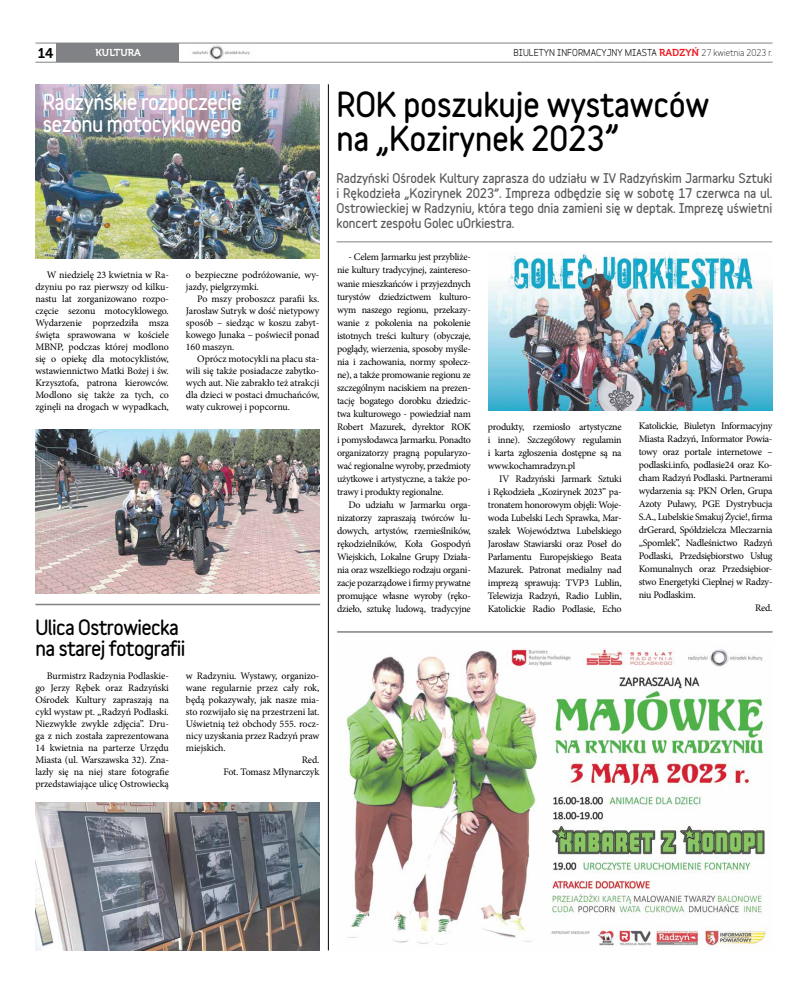
<style>
.page{position:relative;width:808px;height:993px;background:#fff}
.page>*{position:absolute;margin:0;border:0;box-sizing:border-box;transform-origin:0 0}
.t1{font:900 31px/34px "Variable";letter-spacing:-.01em;color:#000}
.t2{font:900 20px/22px "Variable";letter-spacing:-.03em;color:#fff}
.t3{font:900 19px/21px "Variable";letter-spacing:-.03em;color:#000}
.t4{font:14px "Museo 700";color:#000}
.t5{font:900 12px/15px "Variable";letter-spacing:-.01em;color:#58595b;text-align:justify}
.t6{font:10px/13px "Minion Pro";letter-spacing:-.02em;color:#000;text-align:justify}
.t7{font:10px "Museo 700";color:#fff}
.t8{font:700 9px "Variable";color:#000}
.s1{font-family:"Museo 700";font-weight:400;font-size:10px;color:#ed1d24}
.s2{font-weight:400}
.s3{font-size:33px}
</style>
<div class="page">
<div style="left:56px;top:43px;width:123px;height:19px;background:#808285"></div>
<hr style="left:35px;top:43px;width:737px;height:1px;background:#808285">
<hr style="left:35px;top:62px;width:737px;height:1px;background:#808285">
<img style="left:35px;top:84px;width:284px;height:174px">
<hr style="left:328px;top:84px;width:1px;height:866px;background:#000">
<img style="left:192px;top:45px;width:58px;height:15px">
<img style="left:35px;top:429px;width:284px;height:164px">
<img style="left:35px;top:802px;width:284px;height:148px">
<img style="left:346px;top:649px;width:421px;height:301px">
<hr style="left:337px;top:241px;width:435px;height:1px;background:#808285">
<hr style="left:337px;top:631px;width:435px;height:1px;background:#808285">
<hr style="left:35px;top:603px;width:285px;height:2px;background:#808285">
<img style="left:488px;top:253px;width:284px;height:157px">
<h3 class="t4" style="left:38px;top:45px;width:17px">14</h3>
<p class="t8" style="left:514px;top:45px;width:260px">BIULETYN INFORMACYJNY MIASTA <span class="s1">RADZYŃ</span> <span class="s2">27 kwietnia 2023 r.</span></p>
<p class="t7" style="left:96px;top:47px;width:47px">KULTURA</p>
<h2 class="t2" style="left:43px;top:91px;width:201px">Radzyńskie rozpoczęcie sezonu motocyklowego</h2>
<p class="t6" style="left:35px;top:269px;width:135px;line-height:12px;text-indent:11px">W niedzielę 23 kwietnia w Ra&shy;dzyniu po raz pierwszy od kilku&shy;nastu lat zorganizowano rozpo&shy;częcie sezonu motocyklowego.<br>Wydarzenie poprzedziła msza święta sprawowana w kościele MBNP, podczas której modlono się o opiekę dla motocyklistów, wstawiennictwo Matki Bożej i św.<br>Krzysztofa, patrona kierowców.<br>Modlono się także za tych, co zginęli na drogach w wypadkach,</p>
<p class="t6" style="left:186px;top:269px;width:135px;line-height:12px">o bezpieczne podróżowanie, wy&shy;jazdy, pielgrzymki.</p>
<p class="t6" style="left:186px;top:293px;width:135px;line-height:12px;text-indent:11px">Po mszy proboszcz parafii ks.<br>Jarosław Sutryk w dość nietypowy sposób – siedząc w koszu zabyt&shy;kowego Junaka – poświecił ponad 160 maszyn.</p>
<p class="t6" style="left:186px;top:353px;width:135px;line-height:12px;text-indent:11px">Oprócz motocykli na placu sta&shy;wili się także posiadacze zabytko&shy;wych aut. Nie zabrakło też atrakcji dla dzieci w postaci dmuchańców, waty cukrowej i popcornu.</p>
<h3 class="t3" style="left:35px;top:616px;width:151px">Ulica Ostrowiecka na starej fotografii</h3>
<p class="t6" style="left:35px;top:669px;width:135px;line-height:12px;text-indent:11px">Burmistrz Radzynia Podlaskie&shy;go Jerzy Rębek oraz Radzyński Ośrodek Kultury zapraszają na cykl wystaw pt. „Radzyń Podlaski.<br>Niezwykłe zwykle zdjęcia”. Dru&shy;ga z nich została zaprezentowana 14 kwietnia na parterze Urzędu Miasta (ul. Warszawska 32). Zna&shy;lazły się na niej stare fotografie przedstawiające ulicę Ostrowiecką</p>
<p class="t6" style="left:186px;top:669px;width:135px">w Radzyniu. Wystawy, organizo-</p>
<p class="t6" style="left:186px;top:681px;width:135px">wane regularnie przez cały rok,</p>
<p class="t6" style="left:186px;top:693px;width:135px">będą pokazywały, jak nasze mia-</p>
<p class="t6" style="left:186px;top:705px;width:135px">sto rozwijało się na przestrzeni lat.</p>
<p class="t6" style="left:186px;top:717px;width:135px">Uświetnią też obchody 555. rocz-</p>
<p class="t6" style="left:186px;top:729px;width:135px">nicy uzyskania przez Radzyń praw</p>
<p class="t6" style="left:186px;top:741px;width:41px">miejskich.</p>
<p class="t6" style="left:302px;top:753px;width:19px">Red.</p>
<p class="t6" style="left:223px;top:765px;width:98px">Fot. Tomasz Młynarczyk</p>
<h1 class="t1" style="left:337px;top:87px;width:374px">ROK poszukuje wystawców na „Kozirynek 2023<span class="s3">”</span></h1>
<p class="t5" style="left:337px;top:170px;width:437px">Radzyński Ośrodek Kultury zaprasza do udziału w IV Radzyńskim Jarmarku Sztuki i Rękodzieła „Kozirynek 2023”. Impreza odbędzie się w sobotę 17 czerwca na ul.<br>Ostrowieckiej w Radzyniu, która tego dnia zamieni się w deptak. Imprezę uświetni koncert zespołu Golec uOrkiestra.</p>
<p class="t6" style="left:337px;top:251px;width:135px;text-indent:11px">- Celem Jarmarku jest przybliże&shy;nie kultury tradycyjnej, zaintereso&shy;wanie mieszkańców i przyjezdnych turystów dziedzictwem kulturo&shy;wym naszego regionu, przekazy&shy;wanie z pokolenia na pokolenie istotnych treści kultury (obyczaje, poglądy, wierzenia, sposoby myśle&shy;nia i zachowania, normy społecz&shy;ne), a także promowanie regionu ze szczególnym naciskiem na prezen&shy;tację bogatego dorobku dziedzic&shy;twa kulturowego - powiedział nam Robert Mazurek, dyrektor ROK i pomysłodawca Jarmarku. Ponadto organizatorzy pragną popularyzo&shy;wać regionalne wyroby, przedmioty użytkowe i artystyczne, a także po&shy;trawy i produkty regionalne.</p>
<p class="t6" style="left:337px;top:498px;width:135px;text-indent:11px">Do udziału w Jarmarku orga&shy;nizatorzy zapraszają twórców lu&shy;dowych, artystów, rzemieślników, rękodzielników, Koła Gospodyń Wiejskich, Lokalne Grupy Działa&shy;nia oraz wszelkiego rodzaju organi&shy;zacje pozarządowe i firmy prywatne promujące własne wyroby (ręko&shy;dzieło, sztukę ludową, tradycyjne</p>
<p class="t6" style="left:488px;top:420px;width:135px">produkty, rzemiosło artystyczne i inne). Szczegółowy regulamin i karta zgłoszenia dostępne są na www.kochamradzyn.pl</p>
<p class="t6" style="left:488px;top:472px;width:135px;text-indent:11px">IV Radzyński Jarmark Sztuki i Rękodzieła „Kozirynek 2023” pa&shy;tronatem honorowym objęli: Woje&shy;woda Lubelski Lech Sprawka, Mar&shy;szałek Województwa Lubelskiego Jarosław Stawiarski oraz Poseł do Parlamentu Europejskiego Beata Mazurek. Patronat medialny nad imprezą sprawują: TVP3 Lublin, Telewizja Radzyń, Radio Lublin, Katolickie Radio Podlasie, Echo</p>
<p class="t6" style="left:639px;top:419px;width:135px">Katolickie, Biuletyn Informacyjny</p>
<p class="t6" style="left:639px;top:432px;width:135px">Miasta Radzyń, Informator Powia-</p>
<p class="t6" style="left:639px;top:445px;width:135px">towy oraz portale internetowe –</p>
<p class="t6" style="left:639px;top:458px;width:135px">podlaski.info, podlasie24 oraz Ko-</p>
<p class="t6" style="left:639px;top:471px;width:135px">cham Radzyń Podlaski. Partnerami</p>
<p class="t6" style="left:639px;top:484px;width:135px">wydarzenia są: PKN Orlen, Grupa</p>
<p class="t6" style="left:639px;top:497px;width:135px">Azoty Puławy, PGE Dystrybucja</p>
<p class="t6" style="left:639px;top:510px;width:135px">S.A., Lubelskie Smakuj Życie!, firma</p>
<p class="t6" style="left:639px;top:523px;width:135px">drGerard, Spółdzielcza Mleczarnia</p>
<p class="t6" style="left:639px;top:536px;width:135px">„Spomlek”, Nadleśnictwo Radzyń</p>
<p class="t6" style="left:639px;top:549px;width:135px">Podlaski, Przedsiębiorstwo Usług</p>
<p class="t6" style="left:639px;top:562px;width:135px">Komunalnych oraz Przedsiębior-</p>
<p class="t6" style="left:639px;top:575px;width:135px">stwo Energetyki Cieplnej w Radzy-</p>
<p class="t6" style="left:639px;top:588px;width:58px">niu Podlaskim.</p>
<p class="t6" style="left:755px;top:601px;width:19px">Red.</p>
</div>
